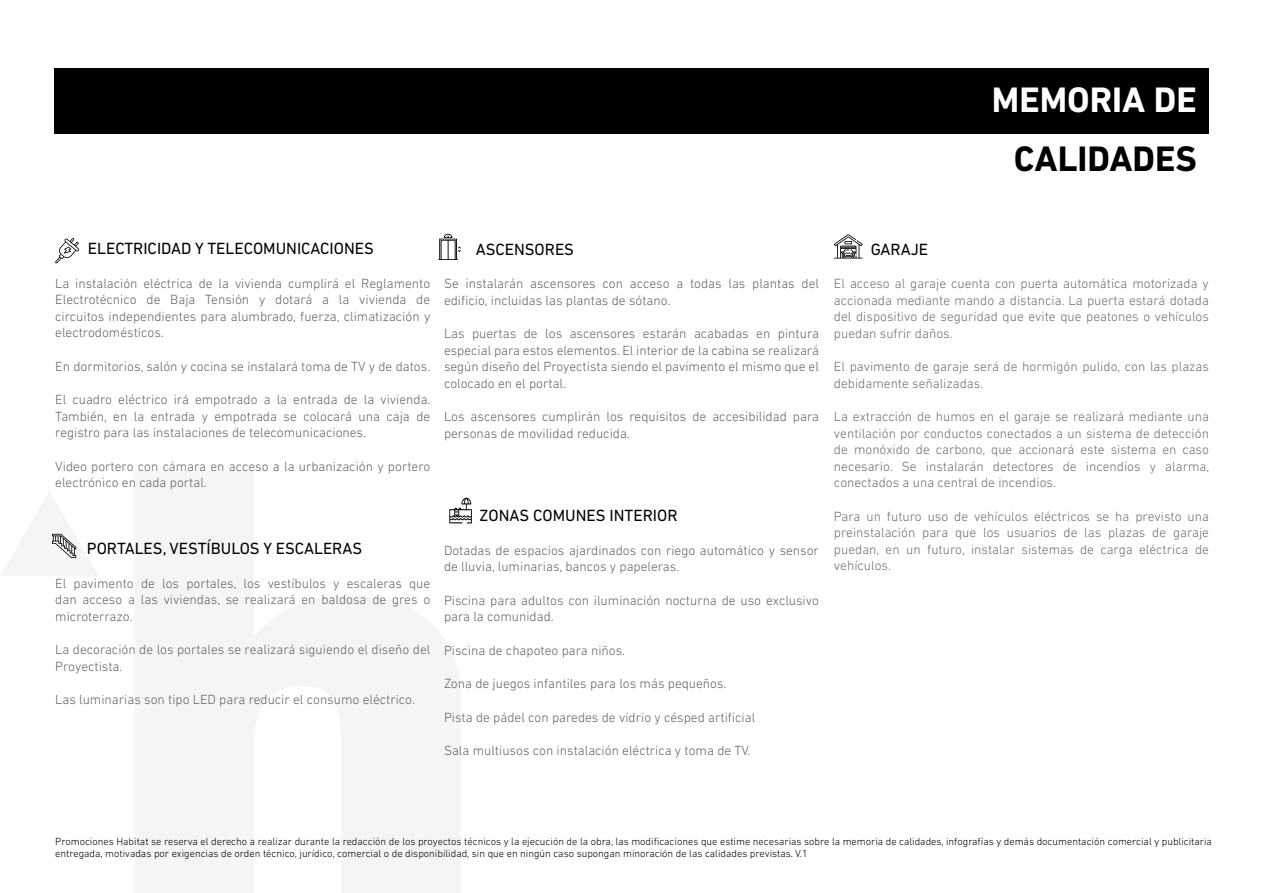
<style>
.page{position:relative;width:1263px;height:893px;background:#fff}
.page>*{position:absolute;margin:0;border:0;box-sizing:border-box;transform-origin:0 0}
.t1{font:700 36px "DIN Next LT Pro";color:#fff}
.t2{font:700 36px "DIN Next LT Pro";color:#000}
.t3{font:16.5px "DIN Next LT Pro";color:#000}
.t4{font:300 13.5px/16.5px "DIN Next LT Pro";color:#646363}
.t5{font:300 13.5px/16.5px "DIN Next LT Pro";color:#706f6f;text-align:justify}
.t6{font:300 10.5px/12.6px "DIN Next LT Pro";color:#000}
</style>
<div class="page">
<div style="left:54px;top:68px;width:1155px;height:65px;background:#000"></div>
<svg style="left:834px;top:234px;width:29px;height:25px"></svg>
<svg style="left:438px;top:234px;width:23px;height:26px"></svg>
<svg style="left:449px;top:498px;width:23px;height:25px"></svg>
<svg style="left:52px;top:533px;width:25px;height:26px"></svg>
<svg style="left:55px;top:238px;width:24px;height:25px"></svg>
<h1 class="t1" style="left:992px;top:79px;width:207px">MEMORIA DE</h1>
<h1 class="t2" style="left:1014px;top:137px;width:185px">CALIDADES</h1>
<p class="t3" style="left:88px;top:239px;width:288px">ELECTRICIDAD Y TELECOMUNICACIONES</p>
<p class="t4" style="left:55px;top:275px;width:376px;text-align:justify">La instalación eléctrica de la vivienda cumplirá el Reglamento Electrotécnico de Baja Tensión y dotará a la vivienda de circuitos independientes para alumbrado, fuerza, climatización y electrodomésticos.</p>
<p class="t4" style="left:55px;top:358px;width:376px">En dormitorios, salón y cocina se instalará toma de TV y de datos.</p>
<p class="t4" style="left:55px;top:391px;width:377px;text-align:justify">El cuadro eléctrico irá empotrado a la entrada de la vivienda.<br>También, en la entrada y empotrada se colocará una caja de registro para las instalaciones de telecomunicaciones.</p>
<p class="t4" style="left:55px;top:458px;width:376px">Video portero con cámara en acceso a la urbanización y portero electrónico en cada portal.</p>
<p class="t3" style="left:87px;top:539px;width:277px">PORTALES, VESTÍBULOS Y ESCALERAS</p>
<p class="t4" style="left:55px;top:575px;width:376px;text-align:justify">El pavimento de los portales, los vestíbulos y escaleras que dan acceso a las viviendas, se realizará en baldosa de gres o microterrazo.</p>
<p class="t4" style="left:55px;top:641px;width:376px">La decoración de los portales se realizará siguiendo el diseño del<br>Proyectista.</p>
<p class="t4" style="left:55px;top:691px;width:361px">Las luminarias son tipo LED para reducir el consumo eléctrico.</p>
<p class="t3" style="left:476px;top:240px;width:100px">ASCENSORES</p>
<p class="t4" style="left:444px;top:275px;width:376px">Se instalarán ascensores con acceso a todas las plantas del edificio, incluidas las plantas de sótano.</p>
<p class="t4" style="left:444px;top:325px;width:376px;text-align:justify">Las puertas de los ascensores estarán acabadas en pintura especial para estos elementos. El interior de la cabina se realizará según diseño del Proyectista siendo el pavimento el mismo que el colocado en el portal.</p>
<p class="t4" style="left:444px;top:408px;width:376px">Los ascensores cumplirán los requisitos de accesibilidad para personas de movilidad reducida.</p>
<p class="t3" style="left:480px;top:506px;width:199px">ZONAS COMUNES INTERIOR</p>
<p class="t4" style="left:444px;top:542px;width:376px">Dotadas de espacios ajardinados con riego automático y sensor de lluvia, luminarias, bancos y papeleras.</p>
<p class="t4" style="left:444px;top:592px;width:376px">Piscina para adultos con iluminación nocturna de uso exclusivo para la comunidad.</p>
<p class="t4" style="left:444px;top:642px;width:183px">Piscina de chapoteo para niños.</p>
<p class="t4" style="left:444px;top:675px;width:284px">Zona de juegos infantiles para los más pequeños.</p>
<p class="t4" style="left:444px;top:709px;width:313px">Pista de pádel con paredes de vidrio y césped artificial</p>
<p class="t4" style="left:444px;top:742px;width:308px">Sala multiusos con instalación eléctrica y toma de TV.</p>
<p class="t3" style="left:871px;top:240px;width:59px">GARAJE</p>
<p class="t5" style="left:834px;top:275px;width:376px">El acceso al garaje cuenta con puerta automática motorizada y accionada mediante mando a distancia. La puerta estará dotada del dispositivo de seguridad que evite que peatones o vehículos puedan sufrir daños.</p>
<p class="t5" style="left:834px;top:358px;width:376px">El pavimento de garaje será de hormigón pulido, con las plazas debidamente señalizadas.</p>
<p class="t5" style="left:834px;top:408px;width:377px">La extracción de humos en el garaje se realizará mediante una ventilación por conductos conectados a un sistema de detección de monóxido de carbono, que accionará este sistema en caso necesario. Se instalarán detectores de incendios y alarma, conectados a una central de incendios.</p>
<p class="t5" style="left:834px;top:508px;width:376px">Para un futuro uso de vehículos eléctricos se ha previsto una preinstalación para que los usuarios de las plazas de garaje puedan, en un futuro, instalar sistemas de carga eléctrica de vehículos.</p>
<p class="t6" style="left:55px;top:835px;width:1158px">Promociones Habitat se reserva el derecho a realizar durante la redacción de los proyectos técnicos y la ejecución de la obra, las modificaciones que estime necesarias sobre la memoria de calidades, infografías y demás documentación comercial y publicitaria entregada, motivadas por exigencias de orden técnico, jurídico, comercial o de disponibilidad, sin que en ningún caso supongan minoración de las calidades previstas. V.1</p>
</div>
